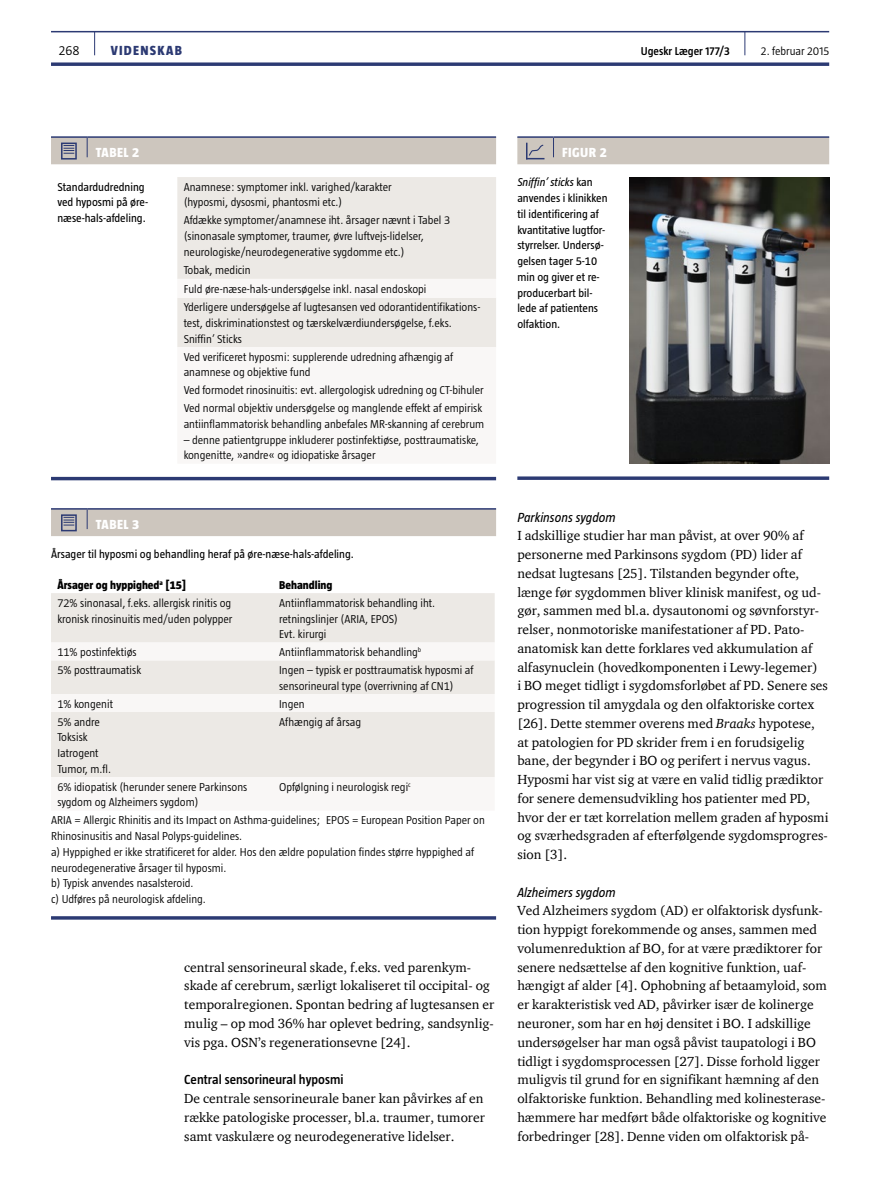
<style>
.page{position:relative;width:893px;height:1191px;background:#fff}
.page>*{position:absolute;margin:0;border:0;box-sizing:border-box;transform-origin:0 0}
.t1{font:13.5px/18.8px "ITC Charter Com";color:#000}
.t2{font:italic 13.5px "Taz";color:#000}
.t3{font:600 13.5px "Taz";color:#000}
.t4{font:800 13.5px "Taz";letter-spacing:.02em;color:#fff}
.t5{font:800 13.5px "Taz";letter-spacing:.095em;color:#2c3a73}
.t6{font:300 13.5px "Taz";color:#000}
.t7{font:300 11.7px/15.8px "Taz";color:#000}
.t8{font:11.7px/15.8px "Taz";color:#000}
.t9{font:800 11.7px "Taz";color:#000}
.t10{font:600 11.7px "Taz";color:#000}
.s1{font-style:italic}
</style>
<div class="page">
<hr style="left:51px;top:31px;width:778px;height:1px;background:#2c3a73">
<svg style="left:51px;top:62px;width:778px;height:4px;background:#485485"></svg>
<svg style="left:94px;top:32px;width:1px;height:23px"></svg>
<svg style="left:744px;top:32px;width:1px;height:23px"></svg>
<hr style="left:51px;top:508px;width:36px;height:1px;background:#2c3a73">
<hr style="left:87px;top:508px;width:409px;height:1px;background:#2c3a73">
<div style="left:51px;top:509px;width:445px;height:27px;background:#cdc6be"></div>
<div style="left:51px;top:593px;width:444px;height:49px;background:#ece9e5"></div>
<svg style="left:51px;top:642px;width:444px;height:135px;fill:#ece9e5"></svg>
<hr style="left:51px;top:916px;width:445px;height:3px;background:#2c3a73">
<hr style="left:51px;top:136px;width:36px;height:2px;background:#2c3a73">
<hr style="left:87px;top:136px;width:409px;height:2px;background:#2c3a73">
<div style="left:51px;top:137px;width:445px;height:27px;background:#cdc6be"></div>
<div style="left:177px;top:177px;width:319px;height:102px;background:#ece9e5"></div>
<div style="left:177px;top:298px;width:319px;height:49px;background:#ece9e5"></div>
<hr style="left:51px;top:477px;width:445px;height:3px;background:#2c3a73">
<hr style="left:517px;top:136px;width:36px;height:2px;background:#2c3a73">
<hr style="left:553px;top:136px;width:276px;height:2px;background:#2c3a73">
<div style="left:517px;top:137px;width:312px;height:27px;background:#cdc6be"></div>
<img style="left:629px;top:177px;width:200px;height:286px">
<svg style="left:517px;top:476px;width:312px;height:4px"></svg>
<p class="t6" style="left:59px;top:43px;width:22px">268</p>
<p class="t5" style="left:111px;top:43px;width:73px">VIDENSKAB</p>
<p class="t10" style="left:641px;top:45px;width:91px">Ugeskr Læger 177/3</p>
<p class="t7" style="left:761px;top:43px;width:70px">2. februar 2015</p>
<p class="t4" style="left:96px;top:145px;width:45px">Tabe l 2</p>
<p class="t8" style="left:57px;top:179px;width:92px">Standardudredning ved hyposmi på øre&shy;næse-hals-afdeling.</p>
<p class="t7" style="left:184px;top:179px;width:210px">Anamnese: symptomer inkl. varighed/karakter (hyposmi, dysosmi, phantosmi etc.)</p>
<p class="t7" style="left:184px;top:212px;width:268px">Afdække symptomer/anamnese iht. årsager nævnt i Tabel 3 (sinonasale symptomer, traumer, øvre luftvejs-lidelser, neurologiske/neurodegenerative sygdomme etc.)</p>
<p class="t7" style="left:184px;top:260px;width:298px;line-height:18.8px">Tobak, medicin<br>Fuld øre-næse-hals-undersøgelse inkl. nasal endoskopi<br>Yderligere undersøgelse af lugtesansen ved odorantidentifikations-</p>
<p class="t7" style="left:184px;top:315px;width:269px">test, diskriminationstest og tærskelværdiundersøgelse, f.eks.<br>Sniffin’ Sticks</p>
<p class="t7" style="left:184px;top:349px;width:271px">Ved verificeret hyposmi: supplerende udredning afhængig af anamnese og objektive fund</p>
<p class="t7" style="left:184px;top:381px;width:301px;line-height:17.9px">Ved formodet rinosinuitis: evt. allergologisk udredning og CT-bihuler<br>Ved normal objektiv undersøgelse og manglende effekt af empirisk</p>
<p class="t7" style="left:184px;top:416px;width:302px">antiinflammatorisk behandling anbefales MR-skanning af cerebrum</p>
<p class="t7" style="left:184px;top:432px;width:297px">– denne patientgruppe inkluderer postinfektiøse, posttraumatiske, kongenitte, »andre« og idiopatiske årsager</p>
<p class="t4" style="left:96px;top:517px;width:45px">Tabe l 3</p>
<p class="t8" style="left:51px;top:546px;width:304px">Årsager til hyposmi og behandling heraf på øre-næse-hals-afdeling.</p>
<p class="t9" style="left:57px;top:578px;width:130px">Årsager og hyppighed<sup>a</sup> [15]</p>
<p class="t9" style="left:279px;top:578px;width:55px">Behandling</p>
<p class="t7" style="left:57px;top:595px;width:177px">72% sinonasal, f.eks. allergisk rinitis og kronisk rinosinuitis med/uden polypper</p>
<p class="t7" style="left:279px;top:595px;width:157px">Antiinflammatorisk behandling iht. retningslinjer (ARIA, EPOS)<br>Evt. kirurgi</p>
<p class="t7" style="left:57px;top:644px;width:81px">11% postinfektiøs</p>
<p class="t7" style="left:279px;top:644px;width:144px">Antiinflammatorisk behandling<sup>b</sup></p>
<p class="t7" style="left:57px;top:662px;width:85px">5% posttraumatisk</p>
<p class="t7" style="left:279px;top:662px;width:196px">Ingen – typisk er posttraumatisk hyposmi af sensorineural type (overrivning af CN1)</p>
<p class="t7" style="left:57px;top:695px;width:57px">1% kongenit</p>
<p class="t7" style="left:279px;top:695px;width:27px">Ingen</p>
<p class="t7" style="left:57px;top:713px;width:55px">5% andre<br>Toksisk<br>Iatrogent<br>Tumor, m.fl.</p>
<p class="t7" style="left:279px;top:713px;width:84px">Afhængig af årsag</p>
<p class="t7" style="left:57px;top:778px;width:192px">6% idiopatisk (herunder senere Parkinsons sygdom og Alzheimers sygdom)</p>
<p class="t7" style="left:279px;top:778px;width:133px">Opfølgning i neurologisk regi<sup>c</sup></p>
<p class="t7" style="left:51px;top:812px;width:435px">ARIA = Allergic Rhinitis and its Impact on Asthma-guidelines; EPOS = European Position Paper on Rhinosinusitis and Nasal Polyps-guidelines.<br>a) Hyppighed er ikke stratificeret for alder. Hos den ældre population findes større hyppighed af neurodegenerative årsager til hyposmi.<br>b) Typisk anvendes nasalsteroid.<br>c) Udføres på neurologisk afdeling.</p>
<p class="t1" style="left:184px;top:957px;width:311px">central sensorineural skade, f.eks. ved parenkym&shy;skade af cerebrum, særligt lokaliseret til occipital- og temporalregionen. Spontan bedring af lugtesansen er mulig – op mod 36% har oplevet bedring, sandsynlig&shy;vis pga. OSN’s regenerationsevne [24].</p>
<p class="t3" style="left:184px;top:1072px;width:161px">Central sensorineural hyposmi</p>
<p class="t1" style="left:184px;top:1088px;width:302px;text-align:justify">De centrale sensorineurale baner kan påvirkes af en række patologiske processer, bl.a. traumer, tumorer samt vaskulære og neurodegenerative lidelser.</p>
<p class="t4" style="left:562px;top:145px;width:46px">Figur 2</p>
<p class="t8" style="left:517px;top:174px;width:92px"><span class="s1">Sniffin’ sticks</span> kan anvendes i klinikken til identificering af kvantitative lugtfor&shy;styrrelser. Undersø&shy;gelsen tager 5-10 min og giver et re&shy;producerbart bil&shy;lede af patientens olfaktion.</p>
<p class="t2" style="left:517px;top:509px;width:100px">Parkinsons sygdom</p>
<p class="t1" style="left:517px;top:526px;width:313px">I adskillige studier har man påvist, at over 90% af personerne med Parkinsons sygdom (PD) lider af nedsat lugtesans [25]. Tilstanden begynder ofte, længe før sygdommen bliver klinisk manifest, og ud&shy;gør, sammen med bl.a. dysautonomi og søvnforstyr&shy;relser, nonmotoriske manifestationer af PD. Pato&shy;anatomisk kan dette forklares ved akkumulation af alfasynuclein (hovedkomponenten i Lewy-legemer)<br>i BO meget tidligt i sygdomsforløbet af PD. Senere ses progression til amygdala og den olfaktoriske cortex [26]. Dette stemmer overens med <span class="s1">Braaks</span> hypotese, at patologien for PD skrider frem i en forudsigelig bane, der begynder i BO og perifert i nervus vagus.<br>Hyposmi har vist sig at være en valid tidlig prædiktor for senere demensudvikling hos patienter med PD, hvor der er tæt korrelation mellem graden af hyposmi og sværhedsgraden af efterfølgende sygdomsprogres&shy;sion [3].</p>
<p class="t2" style="left:517px;top:884px;width:100px">Alzheimers sygdom</p>
<p class="t1" style="left:517px;top:901px;width:311px">Ved Alzheimers sygdom (AD) er olfaktorisk dysfunk&shy;tion hyppigt forekommende og anses, sammen med volumenreduktion af BO, for at være prædiktorer for senere nedsættelse af den kognitive funktion, uaf&shy;hængigt af alder [4]. Ophobning af betaamyloid, som er karakteristisk ved AD, påvirker især de kolinerge neuroner, som har en høj densitet i BO. I adskillige undersøgelser har man også påvist taupatologi i BO tidligt i sygdomsprocessen [27]. Disse forhold ligger muligvis til grund for en signifikant hæmning af den olfaktoriske funktion. Behandling med kolinesterase&shy;hæmmere har medført både olfaktoriske og kognitive forbedringer [28]. Denne viden om olfaktorisk på-</p>
</div>
